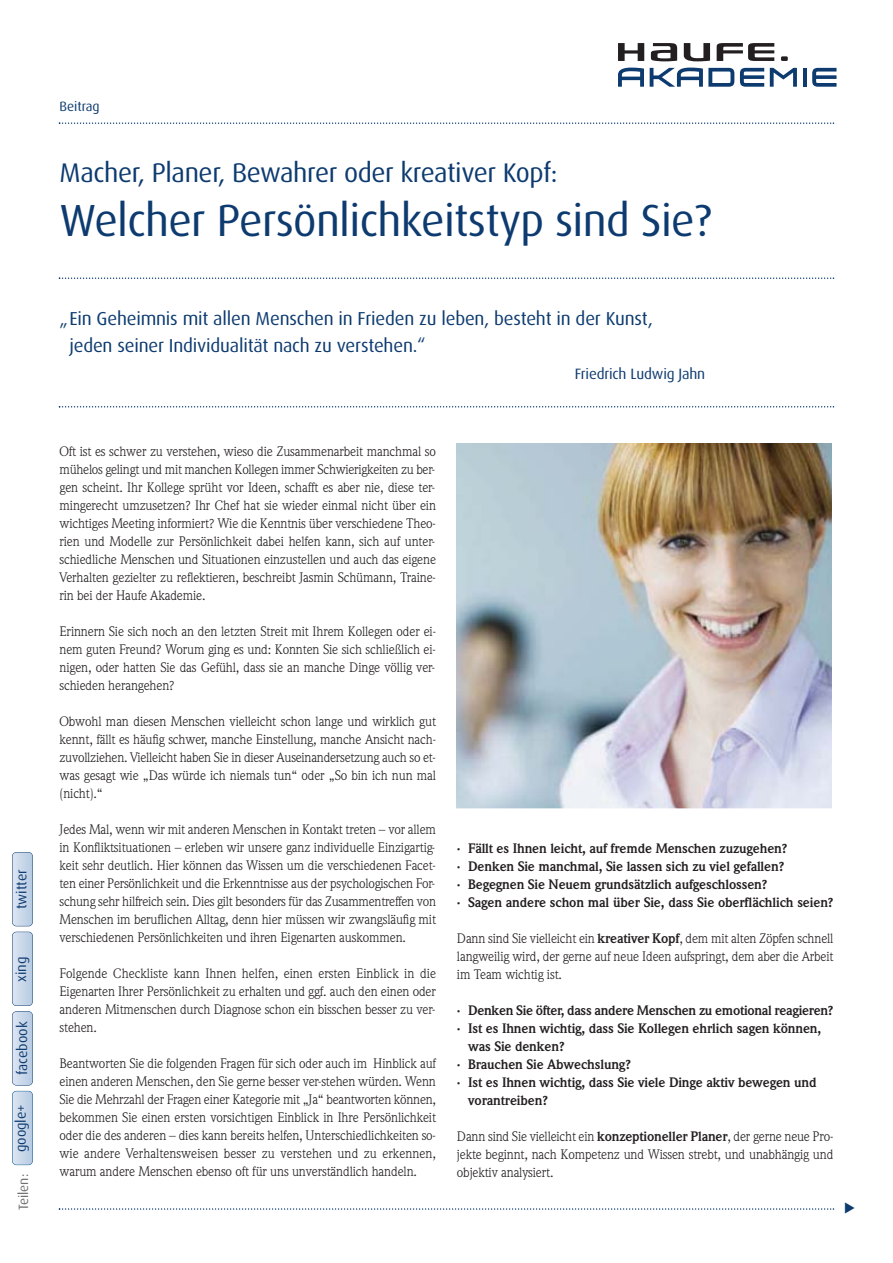
<style>
.page{position:relative;width:893px;height:1263px;background:#fff}
.page>*{position:absolute;margin:0;border:0;box-sizing:border-box;transform-origin:0 0}
.t1{font:45px "Dax";letter-spacing:-.015em;color:#0d3b70}
.t2{font:27px "Dax";letter-spacing:-.015em;color:#0d3b70}
.t3{font:18.75px/27px "Dax";letter-spacing:-.01em;color:#0d3b70}
.t4{font:15px "Dax";letter-spacing:-.01em;color:#0d3b70}
.t5{font:14.25px "Dax";color:#0d3b70}
.t6{font:13.5px/18px "Weidemann";letter-spacing:-.01em;color:#231f20;text-align:justify}
.t7{font:700 13.5px/18px "Weidemann";letter-spacing:-.01em;color:#231f20}
.t8{font:13.5px "Dax";color:#0d3b70}
.t9{font:13.5px "Dax";color:#6d6e70}
.s1{font-weight:700}
</style>
<div class="page">
<svg style="left:59px;top:122px;width:775px;height:2px"></svg>
<svg style="left:59px;top:406px;width:775px;height:1px"></svg>
<svg style="left:59px;top:1208px;width:775px;height:2px"></svg>
<div style="left:12px;top:1012px;width:20px;height:73px;background:linear-gradient(to right,#dee5f1,#b9cde3);border-radius:4px"></div>
<div style="left:12px;top:1011px;width:21px;height:74px;border:1px solid #0d3b70;border-radius:4px"></div>
<div style="left:12px;top:932px;width:20px;height:73px;background:linear-gradient(to right,#dee5f1,#b9cde3);border-radius:4px"></div>
<div style="left:12px;top:932px;width:21px;height:74px;border:1px solid #0d3b70;border-radius:4px"></div>
<div style="left:12px;top:852px;width:20px;height:74px;background:linear-gradient(to right,#dee5f1,#b9cde3);border-radius:4px"></div>
<div style="left:12px;top:852px;width:21px;height:74px;border:1px solid #0d3b70;border-radius:4px"></div>
<div style="left:12px;top:1091px;width:20px;height:74px;background:linear-gradient(to right,#dee5f1,#b9cde3);border-radius:4px"></div>
<div style="left:12px;top:1091px;width:21px;height:74px;border:1px solid #00508f;border-radius:4px"></div>
<svg style="left:59px;top:277px;width:775px;height:2px"></svg>
<svg style="left:684px;top:43px;width:26px;height:18px"></svg>
<svg style="left:618px;top:43px;width:26px;height:18px"></svg>
<svg style="left:717px;top:43px;width:57px;height:18px"></svg>
<svg style="left:781px;top:56px;width:7px;height:5px"></svg>
<svg style="left:651px;top:43px;width:26px;height:18px"></svg>
<hr style="left:803px;top:68px;width:4px;height:19px;background:#0d3b70">
<svg style="left:740px;top:68px;width:24px;height:19px"></svg>
<svg style="left:812px;top:68px;width:24px;height:19px"></svg>
<svg style="left:618px;top:68px;width:26px;height:19px"></svg>
<svg style="left:650px;top:68px;width:84px;height:19px"></svg>
<svg style="left:770px;top:68px;width:27px;height:19px"></svg>
<img style="left:456px;top:443px;width:375px;height:365px">
<p class="t5" style="left:15px;top:909px;width:41px;rotate:-90deg">twitter</p>
<p class="t5" style="left:15px;top:982px;width:27px;rotate:-90deg">xing</p>
<p class="t5" style="left:16px;top:1075px;width:55px;rotate:-90deg">facebook</p>
<p class="t5" style="left:15px;top:1152px;width:50px;rotate:-90deg">google+</p>
<p class="t9" style="left:17px;top:1210px;width:38px;rotate:-90deg">Teilen:</p>
<p class="t8" style="left:60px;top:101px;width:42px">Beitrag</p>
<h2 class="t2" style="left:60px;top:161px;width:500px">Macher, Planer, Bewahrer oder kreativer Kopf:</h2>
<h1 class="t1" style="left:60px;top:201px;width:654px">Welcher Persönlichkeitstyp sind Sie?</h1>
<h3 class="t3" style="left:69px;top:306px;width:585px;text-indent:-10px">„Ein Geheimnis mit allen Menschen in Frieden zu leben, besteht in der Kunst, jeden seiner Individualität nach zu verstehen.“</h3>
<p class="t4" style="left:575px;top:367px;width:132px">Friedrich Ludwig Jahn</p>
<p class="t6" style="left:60px;top:443px;width:378px">Oft ist es schwer zu verstehen, wieso die Zusammenarbeit manchmal so mühelos gelingt und mit manchen Kollegen immer Schwierigkeiten zu ber&shy;gen scheint. Ihr Kollege sprüht vor Ideen, schafft es aber nie, diese ter&shy;mingerecht umzusetzen? Ihr Chef hat sie wieder einmal nicht über ein wichtiges Meeting informiert? Wie die Kenntnis über verschiedene Theo&shy;rien und Modelle zur Persönlichkeit dabei helfen kann, sich auf unter&shy;schiedliche Menschen und Situationen einzustellen und auch das eigene Verhalten gezielter zu reflektieren, beschreibt Jasmin Schümann, Traine&shy;rin bei der Haufe Akademie.</p>
<p class="t6" style="left:60px;top:623px;width:378px">Erinnern Sie sich noch an den letzten Streit mit Ihrem Kollegen oder ei&shy;nem guten Freund? Worum ging es und: Konnten Sie sich schließlich ei&shy;nigen, oder hatten Sie das Gefühl, dass sie an manche Dinge völlig ver&shy;schieden herangehen?</p>
<p class="t6" style="left:60px;top:713px;width:378px">Obwohl man diesen Menschen vielleicht schon lange und wirklich gut kennt, fällt es häufig schwer, manche Einstellung, manche Ansicht nach&shy;zuvollziehen. Vielleicht haben Sie in dieser Auseinandersetzung auch so et&shy;was gesagt wie „Das würde ich niemals tun“ oder „So bin ich nun mal (nicht).“</p>
<p class="t6" style="left:60px;top:821px;width:378px">Jedes Mal, wenn wir mit anderen Menschen in Kontakt treten – vor allem in Konfliktsituationen – erleben wir unsere ganz individuelle Einzigartig&shy;keit sehr deutlich. Hier können das Wissen um die verschiedenen Facet&shy;ten einer Persönlichkeit und die Erkenntnisse aus der psychologischen For&shy;schung sehr hilfreich sein. Dies gilt besonders für das Zusammentreffen von Menschen im beruflichen Alltag, denn hier müssen wir zwangsläufig mit verschiedenen Persönlichkeiten und ihren Eigenarten auskommen.</p>
<p class="t6" style="left:60px;top:965px;width:378px">Folgende Checkliste kann Ihnen helfen, einen ersten Einblick in die Eigenarten Ihrer Persönlichkeit zu erhalten und ggf. auch den einen oder anderen Mitmenschen durch Diagnose schon ein bisschen besser zu ver&shy;stehen.</p>
<p class="t6" style="left:60px;top:1055px;width:378px">Beantworten Sie die folgenden Fragen für sich oder auch im Hinblick auf einen anderen Menschen, den Sie gerne besser ver-stehen würden. Wenn Sie die Mehrzahl der Fragen einer Kategorie mit „Ja“ beantworten können, bekommen Sie einen ersten vorsichtigen Einblick in Ihre Persönlichkeit oder die des anderen – dies kann bereits helfen, Unterschiedlichkeiten so&shy;wie andere Verhaltensweisen besser zu verstehen und zu erkennen, warum andere Menschen ebenso oft für uns unverständlich handeln.</p>
<p class="t7" style="left:457px;top:840px;width:378px">· Fällt es Ihnen leicht, auf fremde Menschen zuzugehen?<br>· Denken Sie manchmal, Sie lassen sich zu viel gefallen?<br>· Begegnen Sie Neuem grundsätzlich aufgeschlossen?<br>· Sagen andere schon mal über Sie, dass Sie oberflächlich seien?</p>
<p class="t6" style="left:457px;top:930px;width:378px">Dann sind Sie vielleicht ein <span class="s1">kreativer Kopf</span>, dem mit alten Zöpfen schnell langweilig wird, der gerne auf neue Ideen aufspringt, dem aber die Arbeit im Team wichtig ist.</p>
<p class="t7" style="left:457px;top:1002px;width:378px">· Denken Sie öfter, dass andere Menschen zu emotional reagieren?</p>
<p class="t7" style="left:457px;top:1020px;width:366px">· Ist es Ihnen wichtig, dass Sie Kollegen ehrlich sagen können,</p>
<p class="t7" style="left:468px;top:1038px;width:98px">was Sie denken?</p>
<p class="t7" style="left:457px;top:1056px;width:175px">· Brauchen Sie Abwechslung?</p>
<p class="t7" style="left:457px;top:1074px;width:361px">· Ist es Ihnen wichtig, dass Sie viele Dinge aktiv bewegen und</p>
<p class="t7" style="left:468px;top:1092px;width:81px">vorantreiben?</p>
<p class="t6" style="left:457px;top:1128px;width:378px">Dann sind Sie vielleicht ein <span class="s1">konzeptioneller Planer</span>, der gerne neue Pro&shy;jekte beginnt, nach Kompetenz und Wissen strebt, und unabhängig und objektiv analysiert.</p>
</div>
